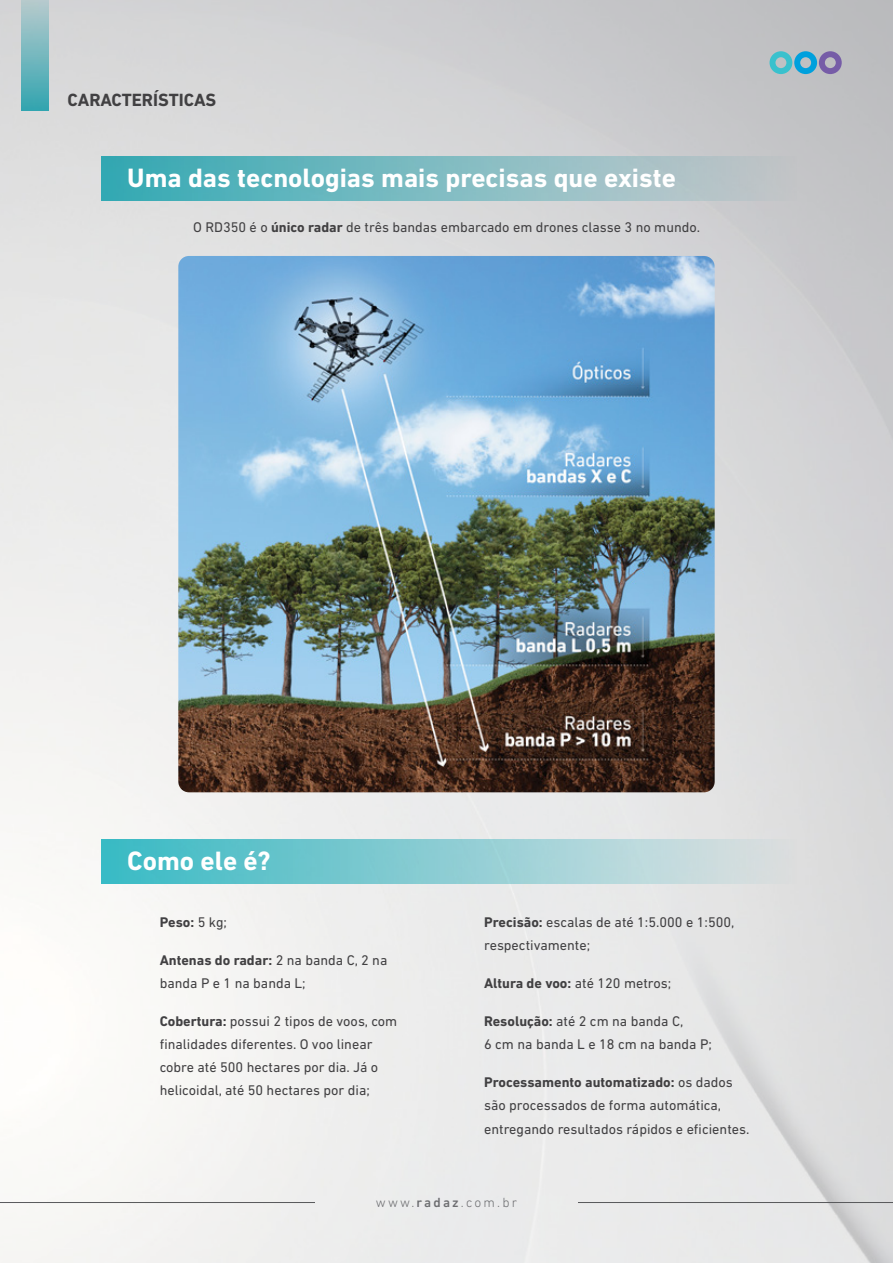
<style>
.page{position:relative;width:893px;height:1263px;background:#fff}
.page>*{position:absolute;margin:0;border:0;box-sizing:border-box;transform-origin:0 0}
.t1{font:700 27px "DIN Next LT Pro";color:#fff}
.t2{font:700 18px "DIN Next LT Pro";color:#414042}
.t3{font:14.25px/23.1px "DIN Next LT Pro";color:#414042}
.t4{font:700 14.25px "DIN Next LT Pro";color:#414042}
.t5{font:300 13.5px "DIN Next LT Pro";letter-spacing:.16em;color:#6d6e71}
.s1{font-weight:700}
.s2{font-weight:400}
.s3{font-weight:500}
</style>
<div class="page">
<img style="left:0;top:0;width:893px;height:1263px">
<hr style="left:578px;top:1202px;width:315px;height:1px;background:#58595b">
<hr style="left:0;top:1202px;width:315px;height:1px;background:#58595b">
<svg style="left:769px;top:51px;width:73px;height:23px;background:#74a7c3"></svg>
<div style="left:21px;top:0;width:28px;height:110px;background:linear-gradient(to bottom,#b8cbcd,#34a5b0)"></div>
<div style="left:102px;top:157px;width:695px;height:44px;background:linear-gradient(to right,#36abb6,#cac9cc)"></div>
<div style="left:102px;top:840px;width:695px;height:44px;background:linear-gradient(to right,#39bac4,#e2e1e2)"></div>
<img style="left:178px;top:256px;width:537px;height:536px">
<p class="t2" style="left:67px;top:90px;width:150px">CARACTERÍSTICAS</p>
<h1 class="t1" style="left:127px;top:162px;width:550px">Uma das tecnologias mais precisas que existe</h1>
<p class="t3" style="left:193px;top:216px;width:509px">O RD350 é o <span class="s1">único radar</span> de três bandas embarcado em drones classe 3 no mundo.</p>
<h1 class="t1" style="left:127px;top:845px;width:145px">Como ele é?</h1>
<p class="t4" style="left:160px;top:913px;width:69px">Peso: <span class="s2">5 kg;</span></p>
<p class="t3" style="left:160px;top:948px;width:229px"><span class="s1">Antenas do radar:</span> 2 na banda C, 2 na banda P e 1 na banda L;</p>
<p class="t3" style="left:160px;top:1009px;width:239px"><span class="s1">Cobertura:</span> possui 2 tipos de voos, com finalidades diferentes. O voo linear cobre até 500 hectares por dia. Já o helicoidal, até 50 hectares por dia;</p>
<p class="t3" style="left:484px;top:910px;width:252px"><span class="s1">Precisão:</span> escalas de até 1:5.000 e 1:500, respectivamente;</p>
<p class="t3" style="left:484px;top:971px;width:189px"><span class="s1">Altura de voo:</span> até 120 metros;</p>
<p class="t3" style="left:484px;top:1009px;width:229px"><span class="s1">Resolução:</span> até 2 cm na banda C,<br>6 cm na banda L e 18 cm na banda P;</p>
<p class="t3" style="left:484px;top:1071px;width:267px"><span class="s1">Processamento automatizado:</span> os dados são processados de forma automática, entregando resultados rápidos e eficientes.</p>
<p class="t5" style="left:376px;top:1194px;width:143px">www.<span class="s3">radaz</span>.com.br</p>
</div>
